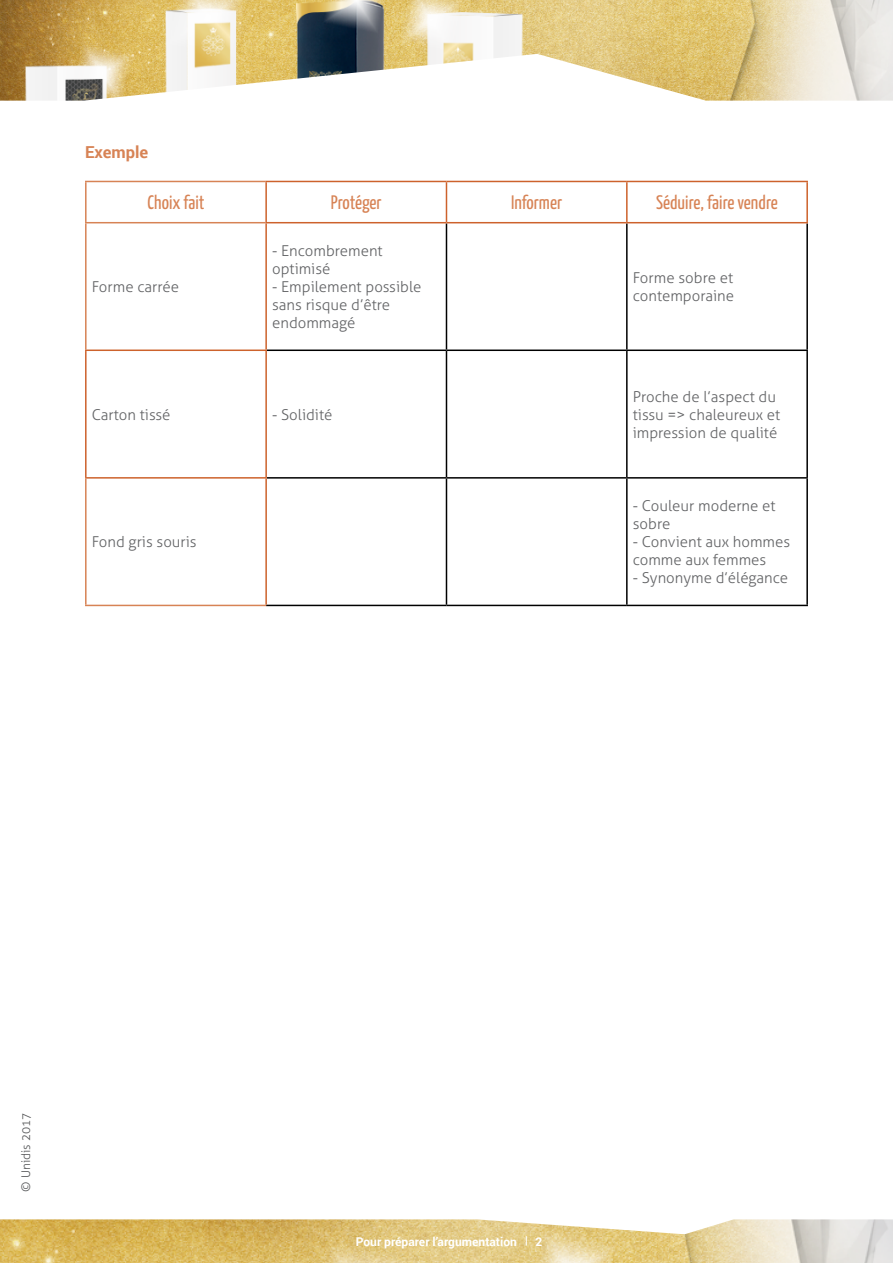
<style>
.page{position:relative;width:893px;height:1263px;background:#fff}
.page>*{position:absolute;margin:0;border:0;box-sizing:border-box;transform-origin:0 0}
.t1{font:19.5px "Yanone Kaffeesatz";color:#d78355}
.t2{font:700 16.5px "Roboto";color:#d78355}
.t3{font:300 15px/18px "Aller";color:#636466}
.t4{font:700 12px "Roboto";color:#fff}
.t5{font:300 12px "Aller";color:#58595b}
</style>
<div class="page">
<img style="left:0;top:0;width:893px;height:101px">
<img style="left:0;top:1219px;width:893px;height:44px">
<hr style="left:85px;top:181px;width:180px;height:1px;background:#d78355">
<hr style="left:85px;top:182px;width:2px;height:40px;background:#d78355">
<hr style="left:446px;top:223px;width:1px;height:126px;background:#000">
<hr style="left:626px;top:223px;width:2px;height:126px;background:#000">
<hr style="left:806px;top:223px;width:2px;height:126px;background:#000">
<hr style="left:627px;top:349px;width:181px;height:2px;background:#000">
<hr style="left:806px;top:351px;width:2px;height:126px;background:#000">
<hr style="left:446px;top:349px;width:181px;height:2px;background:#000">
<hr style="left:626px;top:351px;width:2px;height:126px;background:#000">
<hr style="left:267px;top:349px;width:179px;height:2px;background:#000">
<hr style="left:446px;top:351px;width:1px;height:126px;background:#000">
<hr style="left:267px;top:477px;width:179px;height:2px;background:#000">
<hr style="left:266px;top:605px;width:180px;height:1px;background:#000">
<hr style="left:446px;top:477px;width:181px;height:2px;background:#000">
<hr style="left:446px;top:479px;width:1px;height:126px;background:#000">
<hr style="left:446px;top:605px;width:181px;height:1px;background:#000">
<hr style="left:627px;top:477px;width:181px;height:2px;background:#000">
<hr style="left:626px;top:479px;width:2px;height:126px;background:#000">
<hr style="left:806px;top:479px;width:2px;height:126px;background:#000">
<hr style="left:627px;top:605px;width:181px;height:1px;background:#000">
<hr style="left:85px;top:222px;width:180px;height:1px;background:#d78355">
<hr style="left:85px;top:223px;width:2px;height:126px;background:#d78355">
<hr style="left:265px;top:223px;width:2px;height:126px;background:#cd622c">
<hr style="left:85px;top:349px;width:182px;height:2px;background:#cd622c">
<hr style="left:85px;top:351px;width:2px;height:126px;background:#cd622c">
<hr style="left:265px;top:351px;width:2px;height:126px;background:#cd622c">
<hr style="left:85px;top:477px;width:182px;height:2px;background:#cd622c">
<hr style="left:265px;top:479px;width:2px;height:126px;background:#cd622c">
<hr style="left:85px;top:479px;width:2px;height:126px;background:#d78355">
<hr style="left:85px;top:605px;width:181px;height:1px;background:#d78355">
<hr style="left:265px;top:181px;width:181px;height:1px;background:#cd622c">
<hr style="left:265px;top:182px;width:2px;height:40px;background:#cd622c">
<hr style="left:265px;top:222px;width:181px;height:1px;background:#cd622c">
<hr style="left:446px;top:181px;width:181px;height:1px;background:#cd622c">
<hr style="left:446px;top:182px;width:1px;height:40px;background:#cd622c">
<hr style="left:446px;top:222px;width:181px;height:1px;background:#cd622c">
<hr style="left:627px;top:181px;width:181px;height:1px;background:#cd622c">
<hr style="left:626px;top:182px;width:2px;height:40px;background:#cd622c">
<hr style="left:806px;top:182px;width:2px;height:40px;background:#cd622c">
<hr style="left:627px;top:222px;width:181px;height:1px;background:#cd622c">
<p class="t2" style="left:85px;top:140px;width:65px">Exemple</p>
<h1 class="t1" style="left:147px;top:191px;width:58px">Choix fait</h1>
<h1 class="t1" style="left:331px;top:191px;width:52px">Protéger</h1>
<h1 class="t1" style="left:511px;top:191px;width:53px">Informer</h1>
<h1 class="t1" style="left:656px;top:191px;width:123px">Séduire, faire vendre</h1>
<p class="t3" style="left:92px;top:278px;width:89px">Forme carrée</p>
<p class="t3" style="left:272px;top:242px;width:112px">- Encombrement optimisé</p>
<p class="t3" style="left:272px;top:278px;width:151px">- Empilement possible sans risque d’être endommagé</p>
<p class="t3" style="left:633px;top:269px;width:103px">Forme sobre et contemporaine</p>
<p class="t3" style="left:92px;top:405px;width:80px">Carton tissé</p>
<p class="t3" style="left:272px;top:405px;width:62px">- Solidité</p>
<p class="t3" style="left:92px;top:533px;width:106px">Fond gris souris</p>
<p class="t3" style="left:633px;top:387px;width:149px">Proche de l’aspect du tissu =&gt; chaleureux et impression de qualité</p>
<p class="t3" style="left:633px;top:497px;width:144px">- Couleur moderne et sobre</p>
<p class="t3" style="left:633px;top:533px;width:159px">- Convient aux hommes comme aux femmes</p>
<p class="t3" style="left:633px;top:569px;width:157px">- Synonyme d’élégance</p>
<p class="t5" style="left:19px;top:1192px;width:81px;rotate:-90deg">© Unidis 2017</p>
<p class="t4" style="left:356px;top:1233px;width:163px">Pour préparer l’argumentation</p>
<p class="t4" style="left:536px;top:1233px;width:8px">2</p>
</div>
